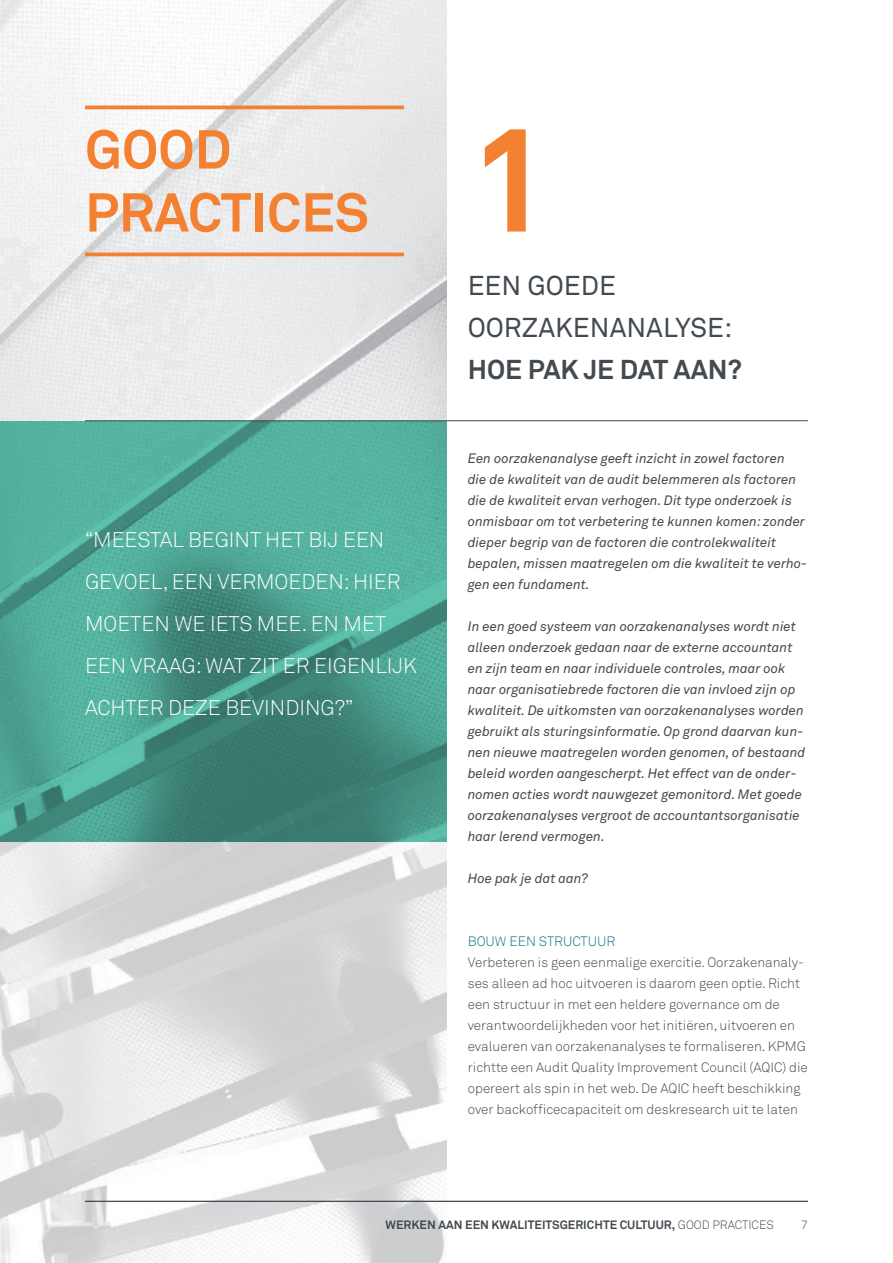
<style>
.page{position:relative;width:893px;height:1263px;background:#fff}
.page>*{position:absolute;margin:0;border:0;box-sizing:border-box;transform-origin:0 0}
.t1{font:700 147px "Akkurat Pro";color:#f48031}
.t2{font:700 54px "Akkurat Pro";color:#f48031}
.t3{font:27px "Akkurat Pro";color:#434a50}
.t4{font:700 27px "Akkurat Pro";color:#434a50}
.t5{font:21px/42px "Akkurat Light Pro";color:#fff}
.t6{font:italic 13.5px/21px "Akkurat Pro";color:#434a50}
.t7{font:13.5px/21px "Akkurat Light Pro";color:#434a50}
.t8{font:13.5px "Akkurat Light Pro";color:#09767f}
.t9{font:700 12px "Akkurat Pro";color:#434a50}
.t10{font:12px "Akkurat Light Pro";color:#434a50}
.s1{font-family:"Akkurat Light Pro";font-weight:400}
</style>
<div class="page">
<img style="left:0;top:0;width:446px;height:421px">
<svg style="left:0;top:842px;width:446px;height:421px"></svg>
<hr style="left:85px;top:253px;width:319px;height:3px;background:#f48031">
<hr style="left:85px;top:106px;width:319px;height:3px;background:#f48031">
<hr style="left:85px;top:420px;width:723px;height:1px;background:#434a50">
<svg style="left:0;top:421px;width:446px;height:421px;background:#4b9f8f"></svg>
<hr style="left:85px;top:1201px;width:723px;height:1px;background:#434a50">
<p class="t2" style="left:85px;top:116px;width:148px">GOOD</p>
<p class="t2" style="left:85px;top:179px;width:285px">PRACTICES</p>
<p class="t5" style="left:85px;top:519px;width:333px">“MEESTAL BEGINT HET BIJ EEN<br>GEVOEL, EEN VERMOEDEN: HIER<br>MOETEN WE IETS MEE. EN MET<br>EEN VRAAG: WAT ZIT ER EIGENLIJK<br>ACHTER DEZE BEVINDING?”</p>
<p class="t1" style="left:468px;top:88px;width:85px">1</p>
<p class="t3" style="left:468px;top:269px;width:150px">EEN GOEDE</p>
<p class="t3" style="left:468px;top:311px;width:266px">OORZAKENANALYSE:</p>
<p class="t4" style="left:468px;top:352px;width:276px">HOE PAK JE DAT AAN?</p>
<p class="t6" style="left:468px;top:448px;width:341px">Een oorzakenanalyse geeft inzicht in zowel factoren<br>die de kwaliteit van de audit belemmeren als factoren die de kwaliteit ervan verhogen. Dit type onderzoek is onmisbaar om tot verbetering te kunnen komen: zonder dieper begrip van de factoren die controlekwaliteit bepalen, missen maatregelen om die kwaliteit te verho&shy;gen een fundament.</p>
<p class="t6" style="left:468px;top:616px;width:339px">In een goed systeem van oorzakenanalyses wordt niet alleen onderzoek gedaan naar de externe accountant en zijn team en naar individuele controles, maar ook naar organisatiebrede factoren die van invloed zijn op kwaliteit. De uitkomsten van oorzakenanalyses worden gebruikt als sturingsinformatie. Op grond daarvan kun&shy;nen nieuwe maatregelen worden genomen, of bestaand beleid worden aangescherpt. Het effect van de onder&shy;nomen acties wordt nauwgezet gemonitord. Met goede oorzakenanalyses vergroot de accountantsorganisatie haar lerend vermogen.</p>
<p class="t6" style="left:468px;top:868px;width:122px">Hoe pak je dat aan?</p>
<p class="t8" style="left:468px;top:933px;width:149px">BOUW EEN STRUCTUUR</p>
<p class="t7" style="left:468px;top:952px;width:342px">Verbeteren is geen eenmalige exercitie. Oorzakenanaly&shy;ses alleen ad hoc uitvoeren is daarom geen optie. Richt een structuur in met een heldere governance om de verantwoordelijkheden voor het initiëren, uitvoeren en evalueren van oorzakenanalyses te formaliseren. KPMG richtte een Audit Quality Improvement Council (AQIC) die opereert als spin in het web. De AQIC heeft beschikking over backofficecapaciteit om deskresearch uit te laten</p>
<p class="t9" style="left:386px;top:1217px;width:390px">WERKEN AAN EEN KWALITEITSGERICHTE CULTUUR, <span class="s1">GOOD PRACTICES</span></p>
<p class="t10" style="left:801px;top:1217px;width:8px">7</p>
</div>
